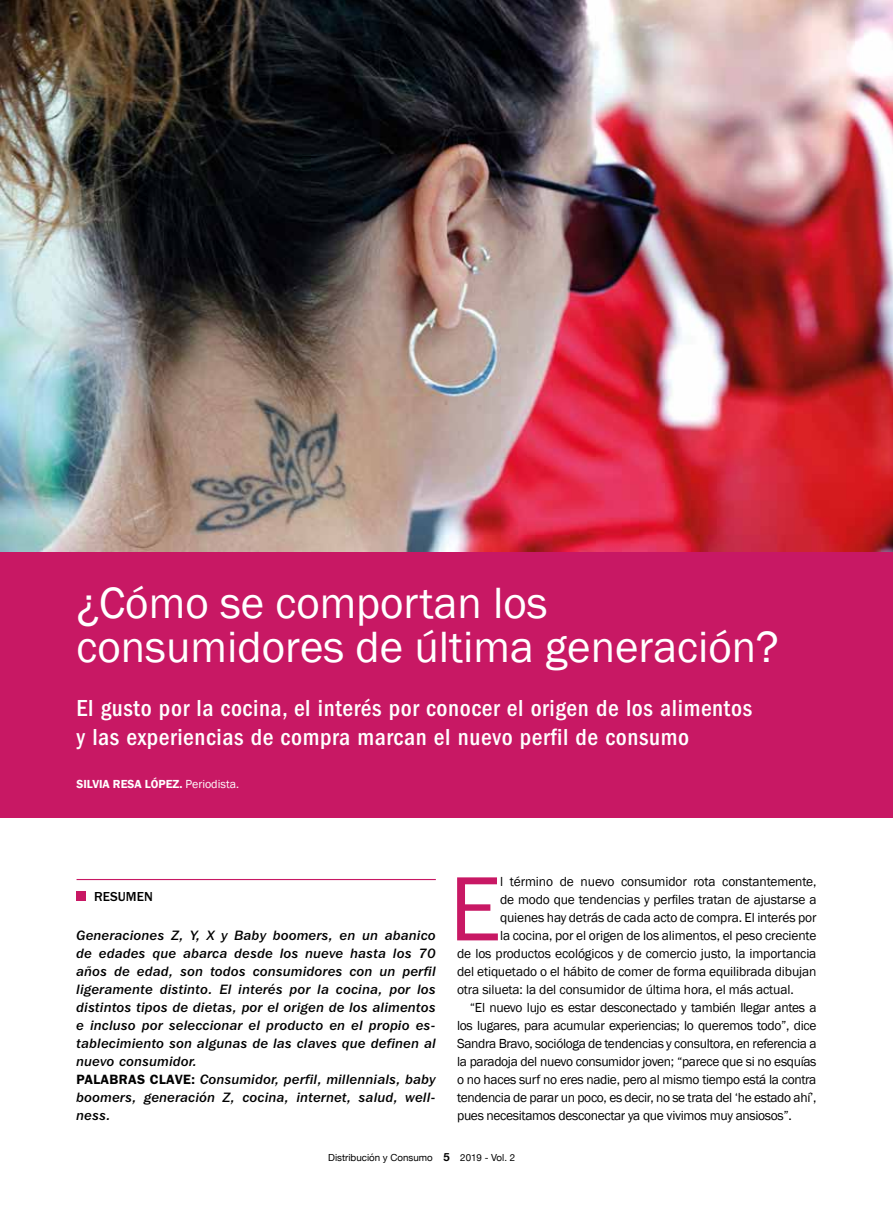
<style>
.page{position:relative;width:893px;height:1212px;background:#fff}
.page>*{position:absolute;margin:0;border:0;box-sizing:border-box;transform-origin:0 0}
.t1{font:94.5px "Franklin Gothic";color:#c81864}
.t2{font:45px/43.5px "Franklin Gothic";color:#fff}
.t3{font:500 condensed 24px/28.8px "Franklin Gothic LT";letter-spacing:.025em;color:#fff}
.t4{font:13.5px "Franklin Gothic";letter-spacing:-.025em;color:#000}
.t5{font:13.5px/18px "Franklin Gothic IT Cby BT Med Ital";letter-spacing:.025em;color:#000}
.t6{font:500 13.5px "Franklin Gothic LT";color:#000}
.t7{font:600 12px "Franklin Gothic";color:#fff}
.t8{font:9.75px "Helvetica Neue";color:#000}
.s1{font-weight:400}
.s2{font-weight:700;font-size:11.25px}
.s3{font-family:"Franklin Gothic LT";font-weight:600}
</style>
<div class="page">
<img style="left:0;top:0;width:893px;height:552px">
<hr style="left:77px;top:879px;width:359px;height:1px;background:#c81864">
<div style="left:77px;top:891px;width:9px;height:9px;background:#c81864"></div>
<div style="left:0;top:552px;width:893px;height:265px;background:#c81864"></div>
<h2 class="t2" style="left:77px;top:582px;width:704px">¿Cómo se comportan los consumidores de última generación?</h2>
<h3 class="t3" style="left:77px;top:694px;width:677px">El gusto por la cocina, el interés por conocer el origen de los alimentos y las experiencias de compra marcan el nuevo perfil de consumo</h3>
<p class="t7" style="left:77px;top:777px;width:164px">SILVIA RESA LÓPEZ. <span class="s1">Periodista.</span></p>
<h1 class="t1" style="left:449px;top:850px;width:53px">E</h1>
<p class="t4" style="left:500px;top:873px;width:318px">l término de nuevo consumidor rota constantemente,</p>
<p class="t6" style="left:94px;top:888px;width:60px">RESUMEN</p>
<p class="t4" style="left:500px;top:891px;width:318px">de modo que tendencias y perfiles tratan de ajustarse a</p>
<p class="t4" style="left:500px;top:909px;width:318px">quienes hay detrás de cada acto de compra. El interés por</p>
<p class="t4" style="left:500px;top:927px;width:318px">la cocina, por el origen de los alimentos, el peso creciente</p>
<p class="t4" style="left:457px;top:945px;width:361px">de los productos ecológicos y de comercio justo, la importancia</p>
<p class="t4" style="left:457px;top:963px;width:361px">del etiquetado o el hábito de comer de forma equilibrada dibujan</p>
<p class="t4" style="left:457px;top:981px;width:338px">otra silueta: la del consumidor de última hora, el más actual.</p>
<p class="t4" style="left:470px;top:999px;width:348px">“El nuevo lujo es estar desconectado y también llegar antes a</p>
<p class="t4" style="left:457px;top:1017px;width:361px">los lugares, para acumular experiencias; lo queremos todo”, dice</p>
<p class="t4" style="left:457px;top:1035px;width:361px">Sandra Bravo, socióloga de tendencias y consultora, en referencia a</p>
<p class="t4" style="left:457px;top:1053px;width:361px">la paradoja del nuevo consumidor joven; “parece que si no esquías</p>
<p class="t4" style="left:457px;top:1071px;width:361px">o no haces surf no eres nadie, pero al mismo tiempo está la contra</p>
<p class="t4" style="left:457px;top:1089px;width:361px">tendencia de parar un poco, es decir, no se trata del ‘he estado ahí’,</p>
<p class="t4" style="left:457px;top:1107px;width:336px">pues necesitamos desconectar ya que vivimos muy ansiosos”.</p>
<p class="t8" style="left:328px;top:1150px;width:188px">Distribución y Consumo <span class="s2">5</span> 2019 - Vol. 2</p>
<p class="t5" style="left:77px;top:926px;width:361px">Generaciones Z, Y, X y Baby boomers, en un abanico de edades que abarca desde los nueve hasta los 70 años de edad, son todos consumidores con un perfil ligeramente distinto. El interés por la cocina, por los distintos tipos de dietas, por el origen de los alimentos e incluso por seleccionar el producto en el propio es&shy;tablecimiento son algunas de las claves que definen al nuevo consumidor.<br><span class="s3">PALABRAS CLAVE:</span> Consumidor, perfil, millennials, baby boomers, generación Z, cocina, internet, salud, well&shy;ness.</p>
</div>
